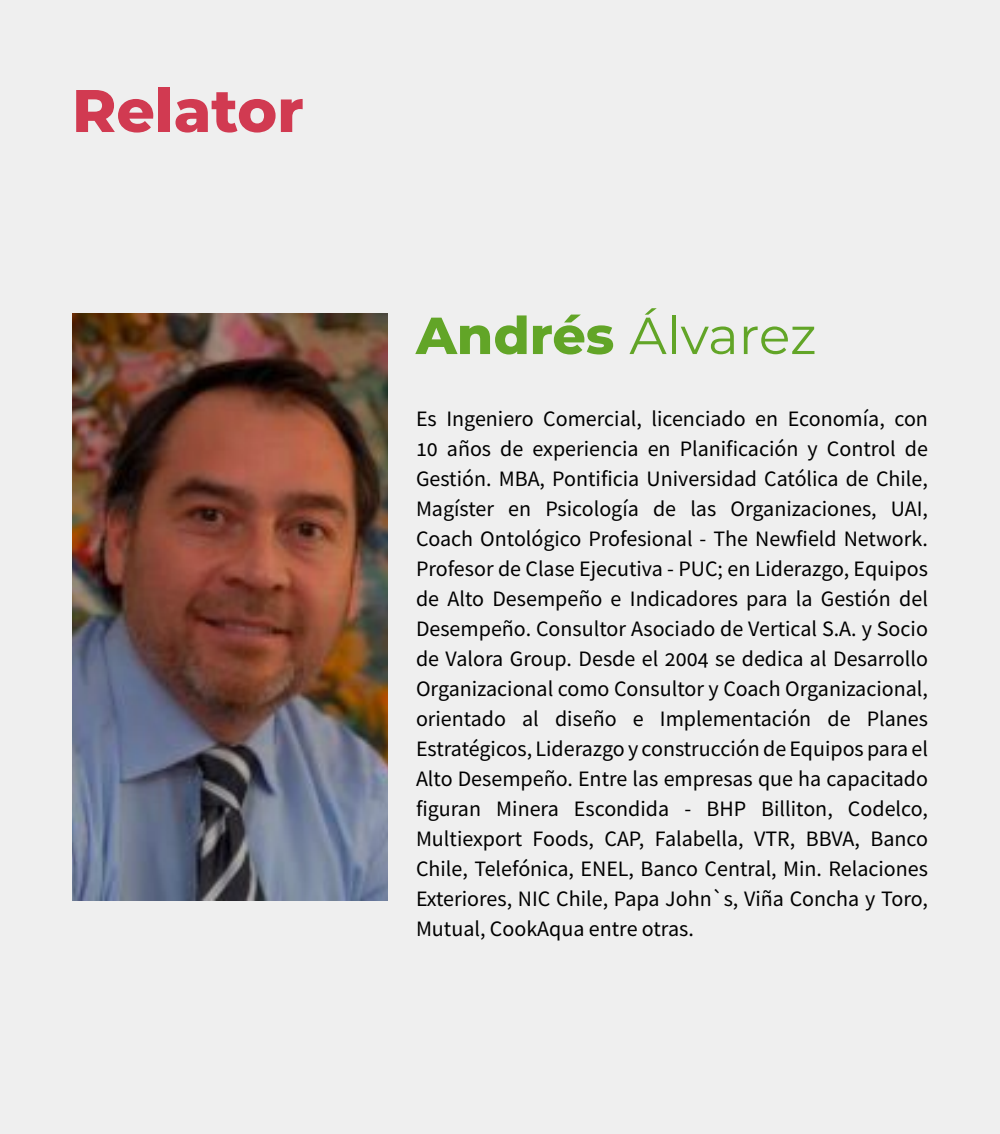
<style>
.page{position:relative;width:1000px;height:1134px;background:#efefef}
.page>*{position:absolute;margin:0;border:0;box-sizing:border-box;transform-origin:0 0}
.t1{font:800 60px "Montserrat";color:#d13a51}
.t2{font:52px "Montserrat";letter-spacing:-.005em;color:#62a527}
.t3{font:22px/30px "Source Sans Pro";color:#000;text-align:justify}
.s1{font-weight:800}
</style>
<div class="page">
<img style="left:72px;top:313px;width:315px;height:587px">
<h1 class="t1" style="left:72px;top:67px;width:233px">Relator</h1>
<h2 class="t2" style="left:416px;top:300px;width:402px"><span class="s1">Andrés</span> Álvarez</h2>
<p class="t3" style="left:416px;top:404px;width:514px">Es Ingeniero Comercial, licenciado en Economía, con 10 años de experiencia en Planificación y Control de Gestión. MBA, Pontificia Universidad Católica de Chile, Magíster en Psicología de las Organizaciones, UAI, Coach Ontológico Profesional - The Newfield Network.<br>Profesor de Clase Ejecutiva - PUC; en Liderazgo, Equipos de Alto Desempeño e Indicadores para la Gestión del Desempeño. Consultor Asociado de Vertical S.A. y Socio de Valora Group. Desde el 2004 se dedica al Desarrollo Organizacional como Consultor y Coach Organizacional, orientado al diseño e Implementación de Planes Estratégicos, Liderazgo y construcción de Equipos para el Alto Desempeño. Entre las empresas que ha capacitado figuran Minera Escondida - BHP Billiton, Codelco, Multiexport Foods, CAP, Falabella, VTR, BBVA, Banco Chile, Telefónica, ENEL, Banco Central, Min. Relaciones Exteriores, NIC Chile, Papa John`s, Viña Concha y Toro, Mutual, CookAqua entre otras.</p>
</div>
